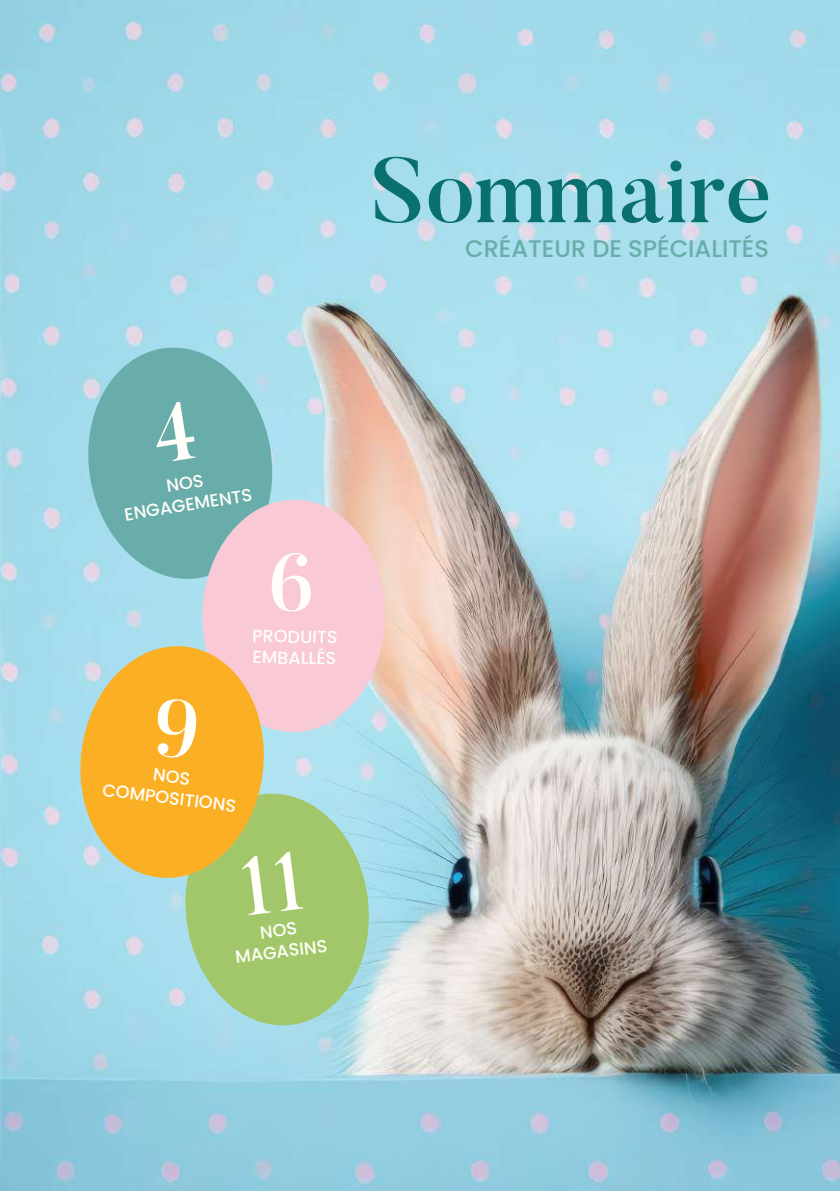
<style>
.page{position:relative;width:840px;height:1191px;background:#fff}
.page>*{position:absolute;margin:0;border:0;box-sizing:border-box;transform-origin:0 0}
.t1{font:500 91.8px "Butler";color:#0a706d}
.t2{font:500 24px "Poppins";color:#69adaa}
.t3{font:500 17.6px/21.2px "Poppins";color:#fffef8;text-align:center}
</style>
<div class="page">
<img style="left:0;top:0;width:839px;height:1191px">
<svg style="left:80px;top:340px;width:200px;height:246px;background:#7ebcbf"></svg>
<svg style="left:179px;top:788px;width:196px;height:243px;background:#a4ce93"></svg>
<svg style="left:201px;top:499px;width:185px;height:234px;background:#e9c9d0"></svg>
<svg style="left:74px;top:640px;width:196px;height:243px;background:#e7ba59"></svg>
<div style="left:150px;top:400px;width:47px;height:63px;background:#69adaa"></div>
<div style="left:240px;top:851px;width:63px;height:64px;background:#a2c76b"></div>
<div style="left:271px;top:552px;width:40px;height:60px;background:#f9cad5"></div>
<div style="left:153px;top:697px;width:46px;height:63px;background:#fbaf25"></div>
<h1 class="t1" style="left:371px;top:132px;width:402px">Sommaire</h1>
<h2 class="t2" style="left:465px;top:234px;width:305px">CRÉATEUR DE SPÉCIALITÉS</h2>
<p class="t3" style="left:120px;top:483px;width:130px;rotate:-9deg">NOS<br>ENGAGEMENTS</p>
<p class="t3" style="left:252px;top:625px;width:87px;text-align:left;rotate:1deg">PRODUITS<br>EMBALLÉS</p>
<p class="t3" style="left:106px;top:758px;width:136px;rotate:7deg">NOS<br>COMPOSITIONS</p>
<p class="t3" style="left:231px;top:925px;width:94px;rotate:-7deg">NOS<br>MAGASINS</p>
</div>
